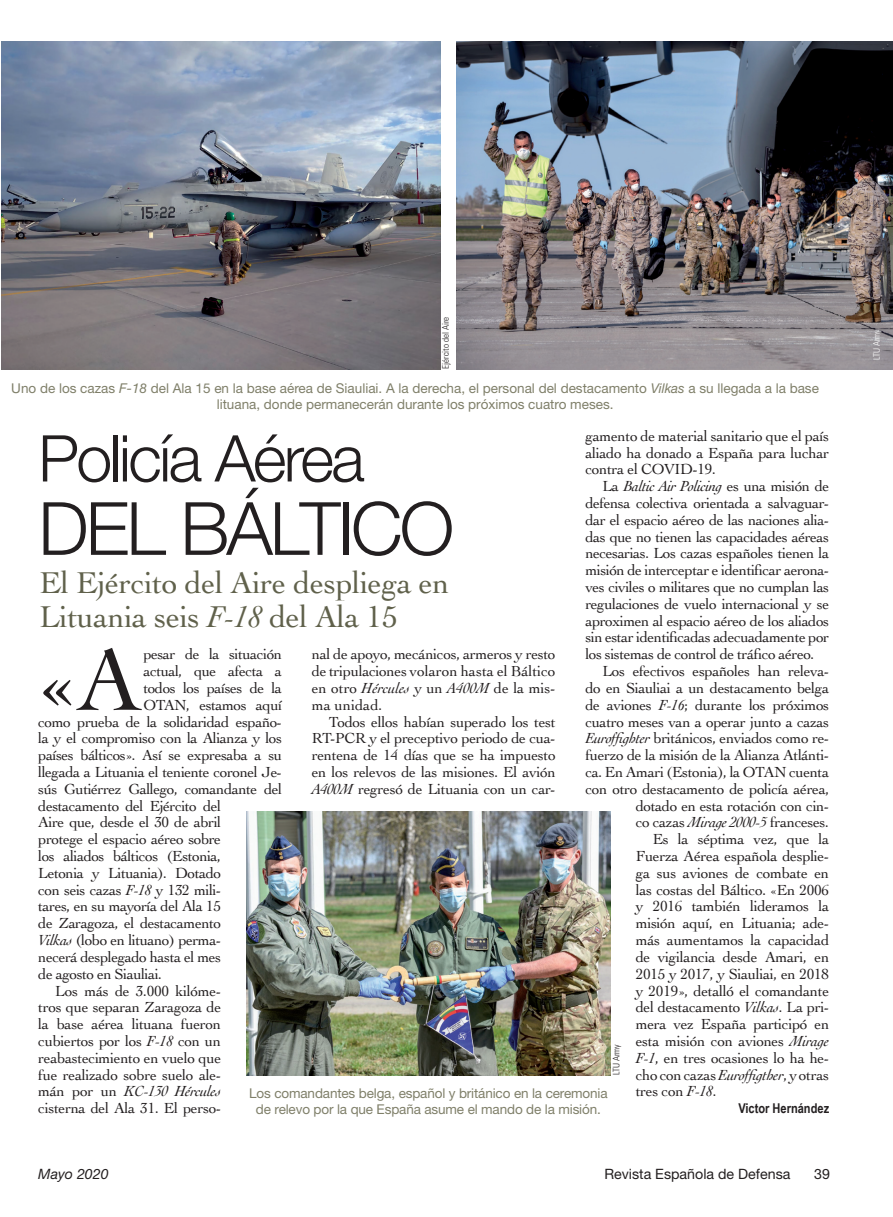
<style>
.page{position:relative;width:893px;height:1217px;background:#fff}
.page>*{position:absolute;margin:0;border:0;box-sizing:border-box;transform-origin:0 0}
.Texto_general{font:92.4px "Cochin";color:#231f20}
.Entradilla{font:300 73.5px "Helvetica Neue";letter-spacing:-.04em;color:#231f20}
.Entradilla-2{font:300 64.5px "Helvetica Neue";letter-spacing:-.04em;color:#231f20}
.Entradilla-3{font:31.5px/33.5px "Cochin";letter-spacing:-.01em;color:#60614b}
.Texto_general-2{font:15.3px/16.8px "Cochin";letter-spacing:-.025em;color:#231f20;text-align:justify}
.t1{font:14.25px "Helvetica Neue";color:#231f20}
.t2{font:italic 14.25px "Helvetica Neue";color:#231f20}
.Pie_de_foto{font:13.5px/15.8px "Helvetica Neue";color:#7f7f69;text-align:center}
.Firma{font:700 13.5px "Arial Narrow";color:#231f20}
.Crédito_foto{font:300 condensed 9px "Univers";color:#231f20}
.Crédito_foto-2{font:300 condensed 9px "Univers";color:#fff}
.s1{font-style:italic}
</style>
<div class="page">
<img style="left:1px;top:41px;width:439px;height:328px">
<img style="left:456px;top:41px;width:437px;height:328px">
<img style="left:247px;top:811px;width:363px;height:264px">
<p class="Crédito_foto" style="left:440px;top:368px;width:53px;rotate:-90deg">Ejército del Aire</p>
<p class="Pie_de_foto" style="left:11px;top:380px;width:809px">Uno de los cazas <span class="s1">F-18</span> del Ala 15 en la base aérea de Siauliai. A la derecha, el personal del destacamento <span class="s1">Vilkas</span> a su llegada a la base lituana, donde permanecerán durante los próximos cuatro meses.</p>
<p class="Texto_general-2" style="left:585px;top:426px;width:245px">gamento de material sanitario que el país aliado ha donado a España para luchar contra el COVID-19.</p>
<p class="Texto_general-2" style="left:585px;top:477px;width:245px;text-indent:17px">La <span class="s1">Baltic Air Policing</span> es una misión de defensa colectiva orientada a salvaguar&shy;dar el espacio aéreo de las naciones alia&shy;das que no tienen las capacidades aéreas necesarias. Los cazas españoles tienen la misión de interceptar e identificar aerona&shy;ves civiles o militares que no cumplan las regulaciones de vuelo internacional y se aproximen al espacio aéreo de los aliados sin estar identificadas adecuadamente por los sistemas de control de tráfico aéreo.</p>
<p class="Texto_general-2" style="left:585px;top:662px;width:245px;text-align:right">Los efectivos españoles han releva&shy;do en Siauliai a un destacamento belga de aviones <span class="s1">F-16</span>; durante los próximos cuatro meses van a operar junto a cazas <span class="s1">Euroffighter</span> británicos, enviados como re&shy;fuerzo de la misión de la Alianza Atlánti&shy;ca. En Amari (Estonia), la OTAN cuenta con otro destacamento de policía aérea, dotado en esta rotación con cin-<br>co cazas <span class="s1">Mirage 2000-5</span> franceses.</p>
<p class="Texto_general-2" style="left:636px;top:830px;width:195px;text-indent:17px">Es la séptima vez, que la Fuerza Aérea española desplie&shy;ga sus aviones de combate en las costas del Báltico. «En 2006 y 2016 también lideramos la misión aquí, en Lituania; ade&shy;más aumentamos la capacidad de vigilancia desde Amari, en 2015 y 2017, y Siauliai, en 2018 y 2019», detalló el comandante del destacamento <span class="s1">Vilkas</span>. La pri&shy;mera vez España participó en esta misión con aviones <span class="s1">Mirage F-1</span>, en tres ocasiones lo ha he&shy;cho con cazas <span class="s1">Euroffigther</span>, y otras tres con <span class="s1">F-18</span>.</p>
<p class="Firma" style="left:738px;top:1097px;width:92px">Victor Hernández</p>
<p class="Entradilla-2" style="left:38px;top:419px;width:328px">Policía Aérea</p>
<p class="Entradilla" style="left:38px;top:483px;width:417px">DEL BÁLTICO</p>
<p class="Entradilla-3" style="left:39px;top:565px;width:412px">El Ejército del Aire despliega en<br>Lituania seis <span class="s1">F-18</span> del Ala 15</p>
<p class="Texto_general" style="left:38px;top:617px;width:105px">«A</p>
<p class="Texto_general-2" style="left:143px;top:645px;width:140px">pesar de la situación</p>
<p class="Texto_general-2" style="left:312px;top:645px;width:245px">nal de apoyo, mecánicos, armeros y resto de tripulaciones volaron hasta el Báltico en otro <span class="s1">Hércules</span> y un <span class="s1">A400M</span> de la mis&shy;ma unidad.</p>
<p class="Texto_general-2" style="left:312px;top:712px;width:245px;text-indent:17px">Todos ellos habían superado los test RT-PCR y el preceptivo periodo de cua&shy;rentena de 14 días que se ha impuesto en los relevos de las misiones. El avión <span class="s1">A400M</span> regresó de Lituania con un car-</p>
<p class="Texto_general-2" style="left:143px;top:662px;width:140px">actual, que afecta a</p>
<p class="Texto_general-2" style="left:143px;top:678px;width:140px">todos los países de la</p>
<p class="Texto_general-2" style="left:143px;top:695px;width:140px">OTAN, estamos aquí</p>
<p class="Texto_general-2" style="left:38px;top:712px;width:245px">como prueba de la solidaridad españo-</p>
<p class="Texto_general-2" style="left:38px;top:729px;width:245px">la y el compromiso con la Alianza y los</p>
<p class="Texto_general-2" style="left:38px;top:746px;width:245px">países bálticos». Así se expresaba a su</p>
<p class="Texto_general-2" style="left:38px;top:762px;width:245px">llegada a Lituania el teniente coronel Je-</p>
<p class="Texto_general-2" style="left:38px;top:779px;width:245px">sús Gutiérrez Gallego, comandante del</p>
<p class="Texto_general-2" style="left:38px;top:796px;width:184px">destacamento del Ejército del</p>
<p class="Texto_general-2" style="left:38px;top:813px;width:184px">Aire que, desde el 30 de abril</p>
<p class="Texto_general-2" style="left:38px;top:830px;width:184px">protege el espacio aéreo sobre</p>
<p class="Texto_general-2" style="left:38px;top:846px;width:184px">los aliados bálticos (Estonia,</p>
<p class="Texto_general-2" style="left:38px;top:863px;width:184px">Letonia y Lituania). Dotado</p>
<p class="Texto_general-2" style="left:38px;top:880px;width:184px">con seis cazas <span class="s1">F-18</span> y 132 mili-</p>
<p class="Texto_general-2" style="left:38px;top:897px;width:184px">tares, en su mayoría del Ala 15</p>
<p class="Texto_general-2" style="left:38px;top:914px;width:184px">de Zaragoza, el destacamento</p>
<p class="Texto_general-2" style="left:38px;top:930px;width:184px"><span class="s1">Vilkas</span> (lobo en lituano) perma-</p>
<p class="Texto_general-2" style="left:38px;top:947px;width:184px">necerá desplegado hasta el mes</p>
<p class="Texto_general-2" style="left:38px;top:964px;width:125px">de agosto en Siauliai.</p>
<p class="Texto_general-2" style="left:38px;top:981px;width:184px;text-indent:17px">Los más de 3.000 kilóme&shy;tros que separan Zaragoza de la base aérea lituana fueron cubiertos por los <span class="s1">F-18</span> con un reabastecimiento en vuelo que fue realizado sobre suelo ale&shy;mán por un <span class="s1">KC-130 Hércules </span>cisterna del Ala 31. El perso-</p>
<p class="Crédito_foto" style="left:611px;top:1074px;width:32px;rotate:-90deg">LTU Army</p>
<p class="Pie_de_foto" style="left:249px;top:1084px;width:360px">Los comandantes belga, español y británico en la ceremonia de relevo por la que España asume el mando de la misión.</p>
<p class="t2" style="left:38px;top:1164px;width:72px">Mayo 2020</p>
<p class="t1" style="left:604px;top:1164px;width:188px">Revista Española de Defensa</p>
<p class="t1" style="left:814px;top:1164px;width:17px">39</p>
<p class="Crédito_foto-2" style="left:871px;top:360px;width:32px;rotate:-90deg">LTU Army</p>
</div>
